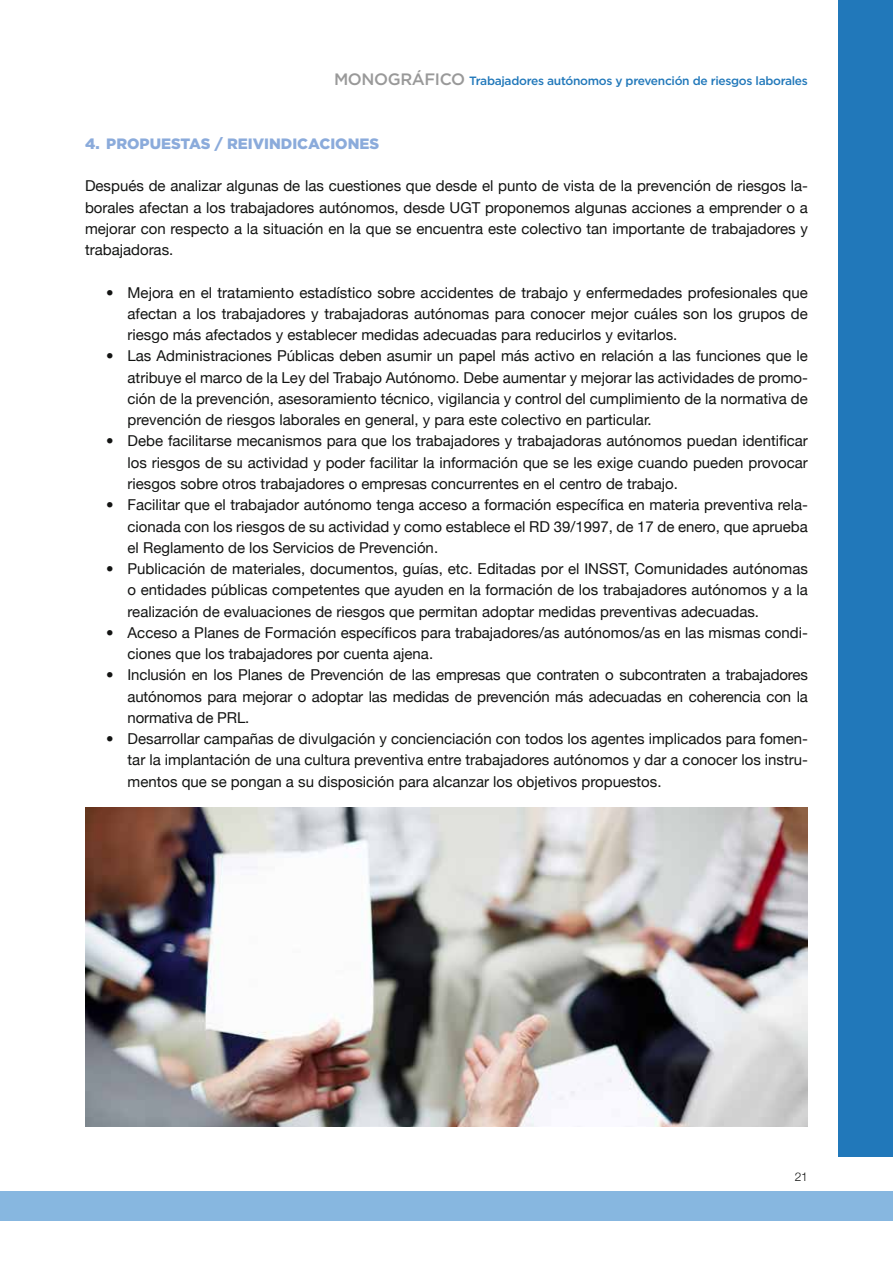
<style>
.page{position:relative;width:893px;height:1263px;background:#fff}
.page>*{position:absolute;margin:0;border:0;box-sizing:border-box;transform-origin:0 0}
.t1{font:15px/21.3px "Helvetica Neue";color:#131413;text-align:justify}
.t2{font:900 15px "Gotham";color:#8babdb}
.t3{font:500 12px "Gotham";letter-spacing:-.025em;color:#2178ba}
.t4{font:300 12px "Helvetica Neue";color:#131413}
.s1{font-size:16.5px;color:#999}
</style>
<div class="page">
<div style="left:0;top:1191px;width:893px;height:29px;background:#87b7e0"></div>
<div style="left:838px;top:0;width:55px;height:1157px;background:#2178ba"></div>
<img style="left:85px;top:808px;width:723px;height:319px">
<p class="t3" style="left:334px;top:73px;width:475px"><span class="s1">MONOGRÁFICO</span> Trabajadores autónomos y prevención de riesgos laborales</p>
<p class="t2" style="left:85px;top:133px;width:296px">4. PROPUESTAS / REIVINDICACIONES</p>
<p class="t1" style="left:85px;top:176px;width:724px">Después de analizar algunas de las cuestiones que desde el punto de vista de la prevención de riesgos la&shy;borales afectan a los trabajadores autónomos, desde UGT proponemos algunas acciones a emprender o a mejorar con respecto a la situación en la que se encuentra este colectivo tan importante de trabajadores y trabajadoras.</p>
<p class="t1" style="left:128px;top:283px;width:682px;text-align:left">Mejora en el tratamiento estadístico sobre accidentes de trabajo y enfermedades profesionales que afectan a los trabajadores y trabajadoras autónomas para conocer mejor cuáles son los grupos de riesgo más afectados y establecer medidas adecuadas para reducirlos y evitarlos.<br>Las Administraciones Públicas deben asumir un papel más activo en relación a las funciones que le atribuye el marco de la Ley del Trabajo Autónomo. Debe aumentar y mejorar las actividades de promo&shy;ción de la prevención, asesoramiento técnico, vigilancia y control del cumplimiento de la normativa de prevención de riesgos laborales en general, y para este colectivo en particular.<br>Debe facilitarse mecanismos para que los trabajadores y trabajadoras autónomos puedan identificar los riesgos de su actividad y poder facilitar la información que se les exige cuando pueden provocar riesgos sobre otros trabajadores o empresas concurrentes en el centro de trabajo.<br>Facilitar que el trabajador autónomo tenga acceso a formación específica en materia preventiva rela&shy;cionada con los riesgos de su actividad y como establece el RD 39/1997, de 17 de enero, que aprueba el Reglamento de los Servicios de Prevención.<br>Publicación de materiales, documentos, guías, etc. Editadas por el INSST, Comunidades autónomas o entidades públicas competentes que ayuden en la formación de los trabajadores autónomos y a la realización de evaluaciones de riesgos que permitan adoptar medidas preventivas adecuadas.<br>Acceso a Planes de Formación específicos para trabajadores/as autónomos/as en las mismas condi&shy;ciones que los trabajadores por cuenta ajena.<br>Inclusión en los Planes de Prevención de las empresas que contraten o subcontraten a trabajadores autónomos para mejorar o adoptar las medidas de prevención más adecuadas en coherencia con la normativa de PRL.<br>Desarrollar campañas de divulgación y concienciación con todos los agentes implicados para fomen&shy;tar la implantación de una cultura preventiva entre trabajadores autónomos y dar a conocer los instru&shy;mentos que se pongan a su disposición para alcanzar los objetivos propuestos.</p>
<p class="t4" style="left:795px;top:1167px;width:15px">21</p>
</div>
